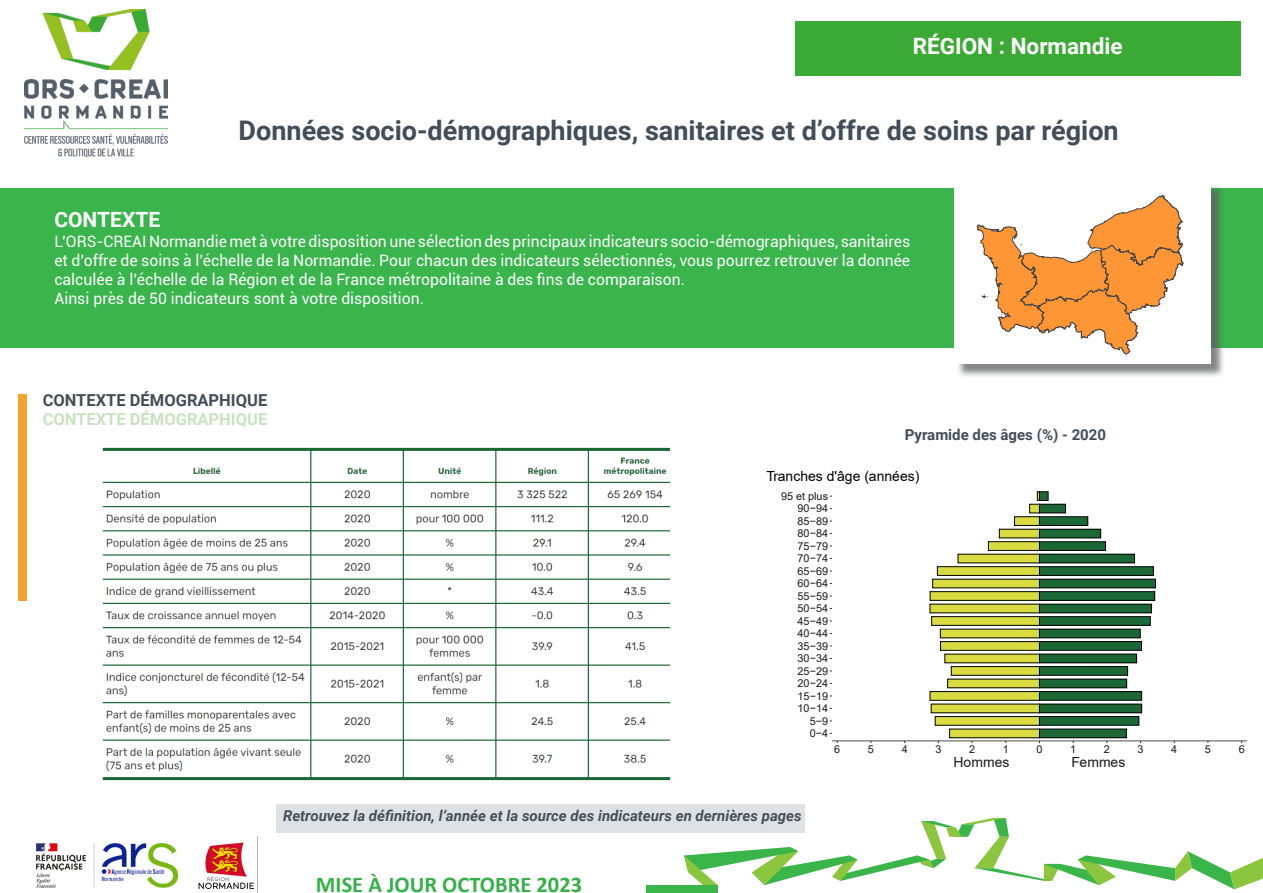
<style>
.page{position:relative;width:1263px;height:893px;background:#fff}
.page>*{position:absolute;margin:0;border:0;box-sizing:border-box;transform-origin:0 0}
.t1{font:700 27px "Roboto";color:#414e59}
.t2{font:700 22.5px "Calibri";color:#37af4b}
.Texte_bleu_-_Aligner_à_gauche{font:700 22.5px "Roboto";color:#fff}
.t3{font:700 21px "Roboto";color:#fff}
.t4{font:700 16.5px "Roboto";color:#414e59}
.t5{font:700 16.5px "Roboto";color:#c7e3c1}
.t6{font:15.75px/18.9px "Roboto";color:#fff;text-align:justify}
.t7{font:italic 700 15px "Roboto";color:#414e59}
.t8{font:700 15px "Roboto";color:#414e59}
.t9{font:13.95px "Arial";color:#000}
.t10{font:13.95px "Arial";color:#1a1a1a}
.t11{font:10.8px "Arial";color:#1a1a1a}
</style>
<div class="page">
<div style="left:795px;top:22px;width:445px;height:54px;background:#3aaa35"></div>
<img style="left:25px;top:9px;width:143px;height:148px">
<div style="left:0;top:188px;width:1263px;height:159px;background:#39b54c"></div>
<svg style="left:199px;top:842px;width:55px;height:47px"></svg>
<div style="left:18px;top:394px;width:9px;height:206px;background:#f7a22c"></div>
<img style="left:36px;top:843px;width:143px;height:45px">
<div style="left:277px;top:804px;width:528px;height:28px;background:#dfe2e4"></div>
<div style="left:956px;top:184px;width:269px;height:194px;background:#5b5f60;opacity:.75"></div>
<div style="left:954px;top:182px;width:257px;height:182px;background:#fff"></div>
<svg style="left:977px;top:195px;width:207px;height:160px"></svg>
<svg style="left:684px;top:818px;width:579px;height:72px"></svg>
<div style="left:646px;top:885px;width:72px;height:8px;background:#3ab54a"></div>
<div style="left:949px;top:729px;width:90px;height:9px;background:#d8dc40"></div>
<div style="left:935px;top:716px;width:104px;height:9px;background:#d8dc40"></div>
<div style="left:935px;top:716px;width:104px;height:9px;border:1px solid #000"></div>
<div style="left:931px;top:704px;width:108px;height:9px;background:#d8dc40"></div>
<div style="left:930px;top:692px;width:109px;height:8px;background:#d8dc40"></div>
<div style="left:930px;top:691px;width:109px;height:9px;border:1px solid #000"></div>
<div style="left:948px;top:679px;width:91px;height:9px;background:#d8dc40"></div>
<div style="left:951px;top:667px;width:88px;height:8px;background:#d8dc40"></div>
<div style="left:951px;top:666px;width:88px;height:9px;border:1px solid #000"></div>
<div style="left:945px;top:654px;width:94px;height:9px;background:#d8dc40"></div>
<div style="left:940px;top:642px;width:99px;height:8px;background:#d8dc40"></div>
<div style="left:940px;top:641px;width:99px;height:9px;border:1px solid #000"></div>
<div style="left:940px;top:629px;width:99px;height:9px;background:#d8dc40"></div>
<div style="left:932px;top:617px;width:107px;height:8px;background:#d8dc40"></div>
<div style="left:931px;top:616px;width:108px;height:9px;border:1px solid #000"></div>
<div style="left:930px;top:604px;width:109px;height:9px;background:#d8dc40"></div>
<div style="left:930px;top:592px;width:109px;height:8px;background:#d8dc40"></div>
<div style="left:933px;top:579px;width:106px;height:9px;background:#d8dc40"></div>
<div style="left:937px;top:567px;width:102px;height:8px;background:#d8dc40"></div>
<div style="left:958px;top:554px;width:81px;height:9px;background:#d8dc40"></div>
<div style="left:988px;top:542px;width:51px;height:8px;background:#d8dc40"></div>
<div style="left:999px;top:529px;width:40px;height:9px;background:#d8dc40"></div>
<div style="left:1014px;top:517px;width:25px;height:8px;background:#d8dc40"></div>
<div style="left:1029px;top:504px;width:10px;height:9px;background:#d8dc40"></div>
<div style="left:1029px;top:504px;width:10px;height:9px;border:1px solid #000"></div>
<svg style="left:1037px;top:492px;width:2px;height:9px"></svg>
<div style="left:1039px;top:729px;width:87px;height:9px;background:#1b6836"></div>
<div style="left:1039px;top:729px;width:87px;height:9px;border:1px solid #000"></div>
<div style="left:1039px;top:716px;width:100px;height:9px;background:#1b6836"></div>
<div style="left:1039px;top:716px;width:100px;height:9px;border:1px solid #000"></div>
<div style="left:1039px;top:704px;width:103px;height:9px;background:#1b6836"></div>
<div style="left:1039px;top:704px;width:103px;height:9px;border:1px solid #000"></div>
<div style="left:1039px;top:692px;width:102px;height:8px;background:#1b6836"></div>
<div style="left:1039px;top:691px;width:103px;height:9px;border:1px solid #000"></div>
<div style="left:1039px;top:679px;width:88px;height:9px;background:#1b6836"></div>
<div style="left:1039px;top:679px;width:88px;height:9px;border:1px solid #000"></div>
<div style="left:1039px;top:667px;width:88px;height:8px;background:#1b6836"></div>
<div style="left:1039px;top:666px;width:89px;height:9px;border:1px solid #000"></div>
<div style="left:1039px;top:654px;width:97px;height:9px;background:#1b6836"></div>
<div style="left:1039px;top:654px;width:98px;height:9px;border:1px solid #000"></div>
<div style="left:1039px;top:642px;width:102px;height:8px;background:#1b6836"></div>
<div style="left:1039px;top:641px;width:102px;height:9px;border:1px solid #000"></div>
<div style="left:1039px;top:629px;width:101px;height:9px;background:#1b6836"></div>
<div style="left:1039px;top:629px;width:101px;height:9px;border:1px solid #000"></div>
<div style="left:1039px;top:617px;width:111px;height:8px;background:#1b6836"></div>
<div style="left:1039px;top:616px;width:111px;height:9px;border:1px solid #000"></div>
<div style="left:1039px;top:604px;width:112px;height:9px;background:#1b6836"></div>
<div style="left:1039px;top:604px;width:112px;height:9px;border:1px solid #000"></div>
<div style="left:1039px;top:592px;width:116px;height:8px;background:#1b6836"></div>
<div style="left:1039px;top:579px;width:116px;height:9px;background:#1b6836"></div>
<div style="left:1039px;top:579px;width:116px;height:9px;border:1px solid #000"></div>
<div style="left:1039px;top:567px;width:114px;height:8px;background:#1b6836"></div>
<div style="left:1039px;top:554px;width:95px;height:9px;background:#1b6836"></div>
<div style="left:1039px;top:554px;width:95px;height:9px;border:1px solid #000"></div>
<div style="left:1039px;top:542px;width:66px;height:8px;background:#1b6836"></div>
<div style="left:1039px;top:529px;width:62px;height:9px;background:#1b6836"></div>
<div style="left:1039px;top:529px;width:62px;height:9px;border:1px solid #000"></div>
<div style="left:1039px;top:517px;width:49px;height:8px;background:#1b6836"></div>
<div style="left:1039px;top:504px;width:26px;height:9px;background:#1b6836"></div>
<div style="left:1039px;top:504px;width:26px;height:9px;border:1px solid #000"></div>
<div style="left:1039px;top:492px;width:9px;height:8px;background:#1b6836"></div>
<div style="left:1039px;top:492px;width:9px;height:9px;border:1px solid #000"></div>
<hr style="left:832px;top:740px;width:415px;height:1px;background:#4d4d4d">
<img style="left:102px;top:447px;width:567px;height:334px">
<p class="Texte_bleu_-_Aligner_à_gauche" style="left:913px;top:30px;width:211px">RÉGION : Normandie</p>
<p class="t3" style="left:54px;top:205px;width:107px">CONTEXTE</p>
<p class="t1" style="left:239px;top:111px;width:882px">Données socio-démographiques, sanitaires et d’offre de soins par région</p>
<p class="t6" style="left:54px;top:232px;width:857px">L’ORS-CREAI Normandie met à votre disposition une sélection des principaux indicateurs socio-démographiques, sanitaires et d’offre de soins à l’échelle de la Normandie. Pour chacun des indicateurs sélectionnés, vous pourrez retrouver la donnée calculée à l’échelle de la Région et de la France métropolitaine à des fins de comparaison.</p>
<p class="t6" style="left:54px;top:288px;width:371px">Ainsi près de 50 indicateurs sont à votre disposition.</p>
<p class="t4" style="left:43px;top:389px;width:226px">CONTEXTE DÉMOGRAPHIQUE</p>
<p class="t5" style="left:43px;top:408px;width:226px">CONTEXTE DÉMOGRAPHIQUE</p>
<p class="t8" style="left:905px;top:424px;width:203px">Pyramide des âges (%) - 2020</p>
<p class="t9" style="left:766px;top:467px;width:154px">Tranches d'âge (années)</p>
<p class="t11" style="left:781px;top:489px;width:49px">95 et plus</p>
<p class="t11" style="left:798px;top:501px;width:32px">90−94</p>
<p class="t11" style="left:798px;top:514px;width:32px">85−89</p>
<p class="t11" style="left:798px;top:526px;width:32px">80−84</p>
<p class="t11" style="left:798px;top:539px;width:32px">75−79</p>
<p class="t11" style="left:798px;top:551px;width:32px">70−74</p>
<p class="t11" style="left:798px;top:564px;width:32px">65−69</p>
<p class="t11" style="left:798px;top:576px;width:32px">60−64</p>
<p class="t11" style="left:798px;top:589px;width:32px">55−59</p>
<p class="t11" style="left:798px;top:601px;width:32px">50−54</p>
<p class="t11" style="left:798px;top:614px;width:32px">45−49</p>
<p class="t11" style="left:798px;top:626px;width:32px">40−44</p>
<p class="t11" style="left:798px;top:639px;width:32px">35−39</p>
<p class="t11" style="left:798px;top:651px;width:32px">30−34</p>
<p class="t11" style="left:798px;top:664px;width:32px">25−29</p>
<p class="t11" style="left:798px;top:676px;width:32px">20−24</p>
<p class="t11" style="left:798px;top:689px;width:32px">15−19</p>
<p class="t11" style="left:798px;top:701px;width:32px">10−14</p>
<p class="t11" style="left:810px;top:714px;width:20px">5−9</p>
<p class="t11" style="left:810px;top:726px;width:20px">0−4</p>
<p class="t11" style="left:834px;top:741px;width:8px">6</p>
<p class="t11" style="left:868px;top:741px;width:8px">5</p>
<p class="t11" style="left:902px;top:741px;width:8px">4</p>
<p class="t11" style="left:935px;top:741px;width:8px">3</p>
<p class="t11" style="left:969px;top:741px;width:8px">2</p>
<p class="t11" style="left:1003px;top:741px;width:8px">1</p>
<p class="t11" style="left:1036px;top:741px;width:8px">0</p>
<p class="t11" style="left:1070px;top:741px;width:8px">1</p>
<p class="t11" style="left:1104px;top:741px;width:8px">2</p>
<p class="t11" style="left:1137px;top:741px;width:8px">3</p>
<p class="t11" style="left:1171px;top:741px;width:8px">4</p>
<p class="t11" style="left:1205px;top:741px;width:8px">5</p>
<p class="t11" style="left:1239px;top:741px;width:8px">6</p>
<p class="t10" style="left:953px;top:752px;width:57px">Hommes</p>
<p class="t10" style="left:1071px;top:752px;width:55px">Femmes</p>
<p class="t7" style="left:283px;top:805px;width:520px">Retrouvez la définition, l’année et la source des indicateurs en dernières pages</p>
<p class="t2" style="left:316px;top:868px;width:268px">MISE À JOUR OCTOBRE 2023</p>
</div>
